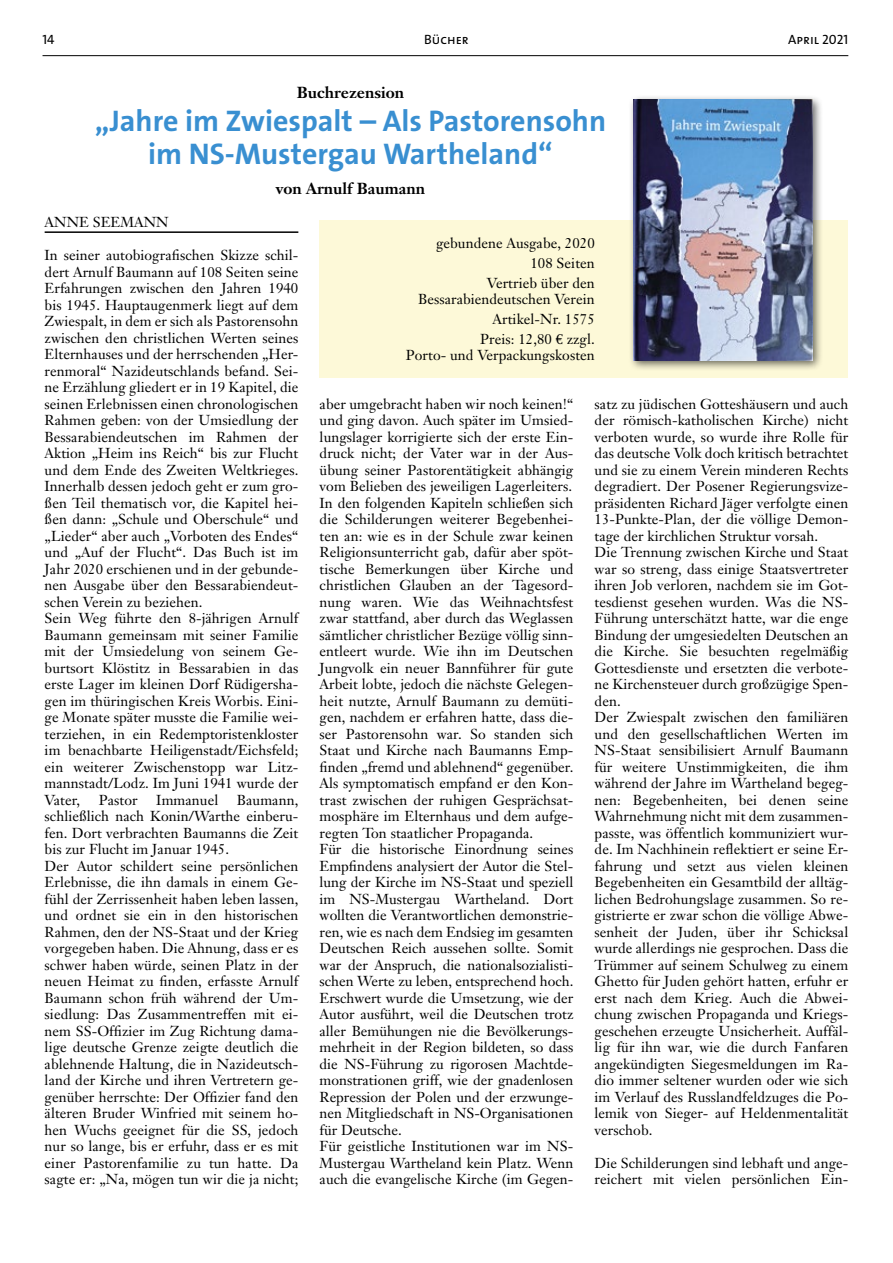
<style>
.page{position:relative;width:893px;height:1263px;background:#fff}
.page>*{position:absolute;margin:0;border:0;box-sizing:border-box;transform-origin:0 0}
.t1{font:700 30px/33px "The Sans B7";color:#398fd1;text-align:center}
.t2{font:700 15.75px "Janson Text";color:#000}
.t3{font:14.25px/16.5px "Janson Text";letter-spacing:.005em;color:#000}
.t4{font:13.5px "The Sans Caps";color:#000}
.s1{font-family:"Euro Serif"}
</style>
<div class="page">
<hr style="left:43px;top:55px;width:805px;height:1px;background:#000">
<div style="left:320px;top:220px;width:528px;height:157px;background:#fdf9d8"></div>
<hr style="left:45px;top:231px;width:253px;height:2px;background:#000">
<div style="left:628px;top:94px;width:195px;height:278px;background:#000;opacity:.6"></div>
<img style="left:633px;top:99px;width:179px;height:261px">
<p class="t4" style="left:43px;top:28px;width:14px">14</p>
<p class="t4" style="left:424px;top:28px;width:46px">Bücher</p>
<p class="t4" style="left:788px;top:28px;width:62px">April 2021</p>
<p class="t2" style="left:297px;top:83px;width:109px">Buchrezension</p>
<h1 class="t1" style="left:95px;top:106px;width:513px">„Jahre im Zwiespalt – Als Pastorensohn im NS-Mustergau Wartheland“</h1>
<p class="t2" style="left:276px;top:178px;width:151px">von Arnulf Baumann</p>
<p class="t3" style="left:45px;top:214px;width:126px">ANNE SEEMANN</p>
<p class="t3" style="left:45px;top:247px;width:255px">In seiner autobiografischen Skizze schil&shy;dert Arnulf Baumann auf 108 Seiten seine Erfahrungen zwischen den Jahren 1940 bis 1945. Hauptaugenmerk liegt auf dem Zwiespalt, in dem er sich als Pastorensohn zwischen den christlichen Werten seines Elternhauses und der herrschenden „Her&shy;renmoral“ Nazideutschlands befand. Sei&shy;ne Erzählung gliedert er in 19 Kapitel, die seinen Erlebnissen einen chronologischen Rahmen geben: von der Umsiedlung der Bessarabiendeutschen im Rahmen der Aktion „Heim ins Reich“ bis zur Flucht und dem Ende des Zweiten Weltkrieges.<br>Innerhalb dessen jedoch geht er zum gro&shy;ßen Teil thematisch vor, die Kapitel hei&shy;ßen dann: „Schule und Oberschule“ und „Lieder“ aber auch „Vorboten des Endes“ und „Auf der Flucht“. Das Buch ist im Jahr 2020 erschienen und in der gebunde&shy;nen Ausgabe über den Bessarabiendeut&shy;schen Verein zu beziehen.<br>Sein Weg führte den 8-jährigen Arnulf Baumann gemeinsam mit seiner Familie mit der Umsiedelung von seinem Ge&shy;burtsort Klöstitz in Bessarabien in das erste Lager im kleinen Dorf Rüdigersha&shy;gen im thüringischen Kreis Worbis. Eini&shy;ge Monate später musste die Familie wei&shy;terziehen, in ein Redemptoristenkloster im benachbarte Heiligenstadt/Eichsfeld; ein weiterer Zwischenstopp war Litz&shy;mannstadt/Lodz. Im Juni 1941 wurde der Vater,</p>
<p class="t3" style="left:99px;top:791px;width:40px">Pastor</p>
<p class="t3" style="left:156px;top:791px;width:63px">Immanuel</p>
<p class="t3" style="left:45px;top:791px;width:255px;text-indent:192px">Baumann, schließlich nach Konin/Warthe einberu&shy;fen. Dort verbrachten Baumanns die Zeit bis zur Flucht im Januar 1945.<br>Der Autor schildert seine persönlichen Erlebnisse, die ihn damals in einem Ge&shy;fühl der Zerrissenheit haben leben lassen, und ordnet sie ein in den historischen Rahmen, den der NS-Staat und der Krieg vorgegeben haben. Die Ahnung, dass er es schwer haben würde, seinen Platz in der neuen Heimat zu finden, erfasste Arnulf Baumann schon früh während der Um&shy;siedlung: Das Zusammentreffen mit ei&shy;nem SS-Offizier im Zug Richtung dama&shy;lige deutsche Grenze zeigte deutlich die ablehnende Haltung, die in Nazideutsch&shy;land der Kirche und ihren Vertretern ge&shy;genüber herrschte: Der Offizier fand den älteren Bruder Winfried mit seinem ho&shy;hen Wuchs geeignet für die SS, jedoch nur so lange, bis er erfuhr, dass er es mit einer Pastorenfamilie zu tun hatte. Da sagte er: „Na, mögen tun wir die ja nicht;</p>
<p class="t3" style="left:436px;top:233px;width:160px;line-height:19.6px;text-align:right">gebundene Ausgabe, 2020<br>108 Seiten<br>Vertrieb über den</p>
<p class="t3" style="left:418px;top:289px;width:178px;line-height:19.6px;text-align:right">Bessarabiendeutschen Verein<br>Artikel-Nr. 1575<br>Preis: 12,80 <span class="s1">€</span> zzgl.</p>
<p class="t3" style="left:406px;top:347px;width:190px">Porto- und Verpackungskosten</p>
<p class="t3" style="left:320px;top:395px;width:255px">aber umgebracht haben wir noch keinen!“ und ging davon. Auch später im Umsied&shy;lungslager korrigierte sich der erste Ein&shy;druck nicht; der Vater war in der Aus&shy;übung seiner Pastorentätigkeit abhängig vom Belieben des jeweiligen Lagerleiters.<br>In den folgenden Kapiteln schließen sich die Schilderungen weiterer Begebenhei&shy;ten an: wie es in der Schule zwar keinen Religionsunterricht gab, dafür aber spöt&shy;tische Bemerkungen über Kirche und christlichen Glauben an der Tagesord&shy;nung waren. Wie das Weihnachtsfest zwar stattfand, aber durch das Weglassen sämtlicher christlicher Bezüge völlig sinn&shy;entleert wurde. Wie ihn im Deutschen Jungvolk ein neuer Bannführer für gute Arbeit lobte, jedoch die nächste Gelegen&shy;heit nutzte, Arnulf Baumann zu demüti&shy;gen, nachdem er erfahren hatte, dass die&shy;ser Pastorensohn war. So standen sich Staat und Kirche nach Baumanns Emp&shy;finden „fremd und ablehnend“ gegenüber.<br>Als symptomatisch empfand er den Kon&shy;trast zwischen der ruhigen Gesprächsat&shy;mosphäre im Elternhaus und dem aufge&shy;regten Ton staatlicher Propaganda.<br>Für die historische Einordnung seines Empfindens analysiert der Autor die Stel&shy;lung der Kirche im NS-Staat und speziell im NS-Mustergau Wartheland. Dort wollten die Verantwortlichen demonstrie&shy;ren, wie es nach dem Endsieg im gesamten Deutschen Reich aussehen sollte. Somit war der Anspruch, die nationalsozialisti&shy;schen Werte zu leben, entsprechend hoch.<br>Erschwert wurde die Umsetzung, wie der Autor ausführt, weil die Deutschen trotz aller Bemühungen nie die Bevölkerungs&shy;mehrheit in der Region bildeten, so dass die NS-Führung zu rigorosen Machtde&shy;monstrationen griff, wie der gnadenlosen Repression der Polen und der erzwunge&shy;nen Mitgliedschaft in NS-Organisationen für Deutsche.<br>Für geistliche Institutionen war im NS-Mustergau Wartheland kein Platz. Wenn auch die evangelische Kirche (im Gegen-</p>
<p class="t3" style="left:595px;top:395px;width:255px">satz zu jüdischen Gotteshäusern und auch der römisch-katholischen Kirche) nicht verboten wurde, so wurde ihre Rolle für das deutsche Volk doch kritisch betrachtet und sie zu einem Verein minderen Rechts degradiert. Der Posener Regierungsvize&shy;präsidenten Richard Jäger verfolgte einen 13-Punkte-Plan, der die völlige Demon&shy;tage der kirchlichen Struktur vorsah.<br>Die Trennung zwischen Kirche und Staat war so streng, dass einige Staatsvertreter ihren Job verloren, nachdem sie im Got&shy;tesdienst gesehen wurden. Was die NS-Führung unterschätzt hatte, war die enge Bindung der umgesiedelten Deutschen an die Kirche. Sie besuchten regelmäßig Gottesdienste und ersetzten die verbote&shy;ne Kirchensteuer durch großzügige Spen&shy;den.<br>Der Zwiespalt zwischen den familiären und den gesellschaftlichen Werten im NS-Staat sensibilisiert Arnulf Baumann für weitere Unstimmigkeiten, die ihm während der Jahre im Wartheland begeg&shy;nen: Begebenheiten, bei denen seine Wahrnehmung nicht mit dem zusammen&shy;passte, was öffentlich kommuniziert wur&shy;de. Im Nachhinein reflektiert er seine Er&shy;fahrung und setzt aus vielen kleinen Begebenheiten ein Gesamtbild der alltäg&shy;lichen Bedrohungslage zusammen. So re&shy;gistrierte er zwar schon die völlige Abwe&shy;senheit der Juden, über ihr Schicksal wurde allerdings nie gesprochen. Dass die Trümmer auf seinem Schulweg zu einem Ghetto für Juden gehört hatten, erfuhr er erst nach dem Krieg. Auch die Abwei&shy;chung zwischen Propaganda und Kriegs&shy;geschehen erzeugte Unsicherheit. Auffäl&shy;lig für ihn war, wie die durch Fanfaren angekündigten Siegesmeldungen im Ra&shy;dio immer seltener wurden oder wie sich im Verlauf des Russlandfeldzuges die Po&shy;lemik von Sieger- auf Heldenmentalität verschob.</p>
<p class="t3" style="left:595px;top:1154px;width:255px">Die Schilderungen sind lebhaft und ange&shy;reichert mit vielen persönlichen Ein-</p>
</div>
